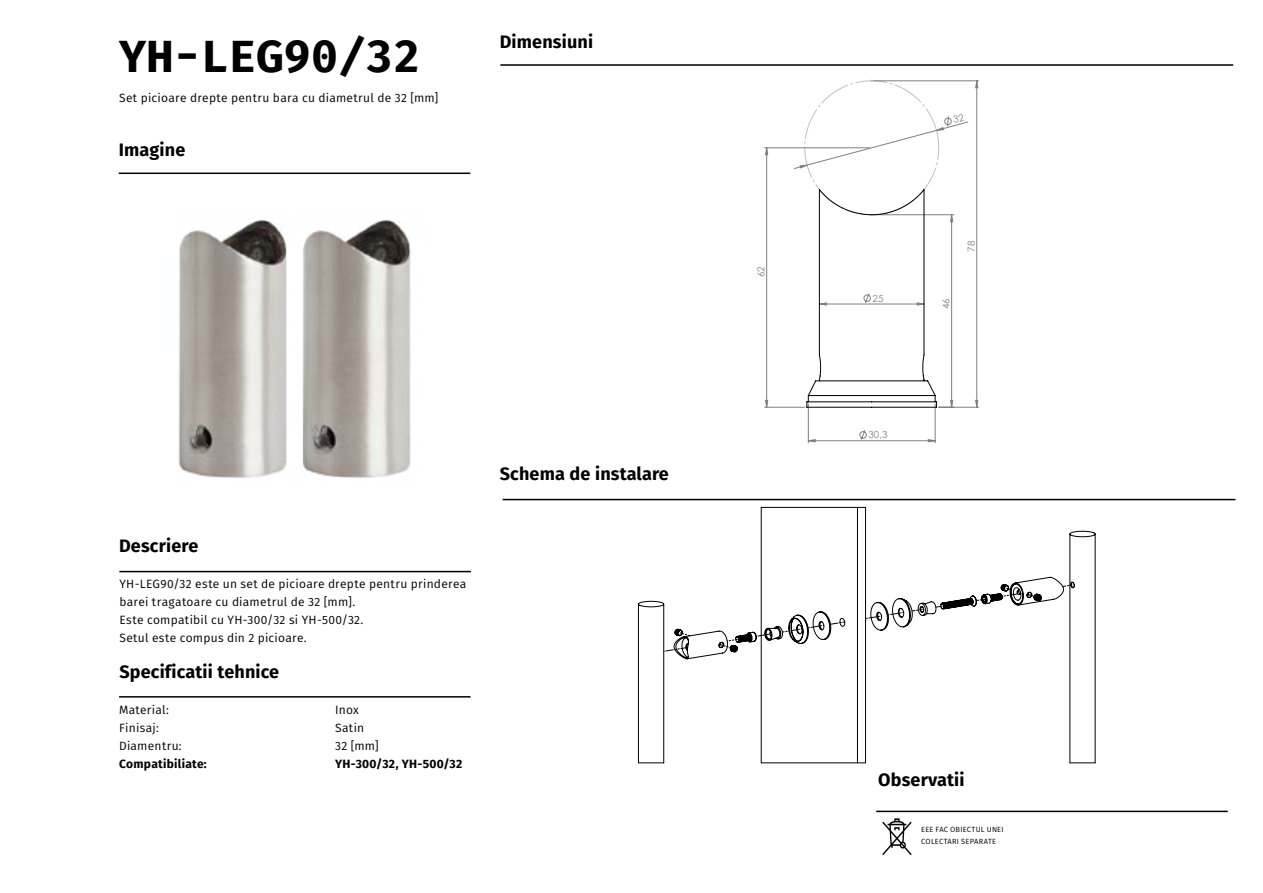
<style>
.page{position:relative;width:1263px;height:893px;background:#fff}
.page>*{position:absolute;margin:0;border:0;box-sizing:border-box;transform-origin:0 0}
.t1{font:700 45px "Fira Mono";letter-spacing:.01em;color:#000}
.t2{font:700 18px "Fira Sans";letter-spacing:.01em;color:#000}
.t3{font:12px/18px "Fira Sans";letter-spacing:.025em;color:#000}
.t4{font:700 12px "Fira Sans";letter-spacing:.025em;color:#000}
.t5{font:9.75px "Century Gothic";color:#808080}
.t6{font:7.5px/12px "Fira Sans";letter-spacing:.03em;color:#000}
</style>
<div class="page">
<hr style="left:119px;top:571px;width:352px;height:1px;background:#000">
<hr style="left:119px;top:696px;width:352px;height:2px;background:#000">
<hr style="left:500px;top:64px;width:733px;height:2px;background:#000">
<hr style="left:503px;top:499px;width:732px;height:1px;background:#000">
<svg style="left:638px;top:763px;width:26px;height:1px"></svg>
<hr style="left:761px;top:763px;width:104px;height:1px;background:#000">
<svg style="left:1070px;top:763px;width:25px;height:1px"></svg>
<svg style="left:638px;top:507px;width:457px;height:256px"></svg>
<svg style="left:1027px;top:594px;width:8px;height:5px"></svg>
<svg style="left:663px;top:647px;width:25px;height:5px"></svg>
<svg style="left:756px;top:634px;width:15px;height:3px"></svg>
<svg style="left:782px;top:629px;width:20px;height:3px"></svg>
<svg style="left:808px;top:625px;width:16px;height:3px"></svg>
<svg style="left:830px;top:622px;width:15px;height:2px"></svg>
<svg style="left:865px;top:616px;width:17px;height:3px"></svg>
<svg style="left:888px;top:612px;width:16px;height:3px"></svg>
<svg style="left:912px;top:609px;width:12px;height:2px"></svg>
<svg style="left:976px;top:599px;width:10px;height:2px"></svg>
<svg style="left:1002px;top:585px;width:19px;height:12px"></svg>
<svg style="left:1062px;top:584px;width:12px;height:3px"></svg>
<svg style="left:678px;top:630px;width:12px;height:6px"></svg>
<svg style="left:719px;top:639px;width:18px;height:11px"></svg>
<img style="left:119px;top:173px;width:351px;height:305px">
<hr style="left:764px;top:148px;width:105px;height:1px;background:#808080">
<hr style="left:764px;top:407px;width:41px;height:1px;background:#808080">
<hr style="left:874px;top:81px;width:105px;height:1px;background:#808080">
<hr style="left:939px;top:407px;width:40px;height:1px;background:#808080">
<hr style="left:935px;top:404px;width:1px;height:39px;background:#808080">
<hr style="left:808px;top:404px;width:1px;height:39px;background:#808080">
<svg style="left:765px;top:81px;width:213px;height:326px"></svg>
<svg style="left:808px;top:430px;width:127px;height:12px"></svg>
<svg style="left:882px;top:818px;width:30px;height:37px"></svg>
<hr style="left:876px;top:811px;width:352px;height:1px;background:#000">
<svg style="left:794px;top:79px;width:174px;height:329px"></svg>
<h1 class="t1" style="left:119px;top:25px;width:303px">YH-LEG90/32</h1>
<p class="t3" style="left:119px;top:88px;width:321px">Set picioare drepte pentru bara cu diametrul de 32 [mm]</p>
<h2 class="t2" style="left:119px;top:134px;width:68px">Imagine</h2>
<h2 class="t2" style="left:500px;top:26px;width:95px">Dimensiuni</h2>
<h2 class="t2" style="left:119px;top:530px;width:81px">Descriere</h2>
<p class="t3" style="left:119px;top:574px;width:348px">YH-LEG90/32 este un set de picioare drepte pentru prinderea barei tragatoare cu diametrul de 32 [mm].<br>Este compatibil cu YH-300/32 si YH-500/32.<br>Setul este compus din 2 picioare.</p>
<h2 class="t2" style="left:119px;top:656px;width:161px">Specificatii tehnice</h2>
<p class="t3" style="left:119px;top:700px;width:51px">Material:</p>
<p class="t3" style="left:335px;top:700px;width:25px">Inox</p>
<p class="t3" style="left:119px;top:718px;width:41px">Finisaj:</p>
<p class="t3" style="left:335px;top:718px;width:31px">Satin</p>
<p class="t3" style="left:119px;top:736px;width:64px">Diamentru:</p>
<p class="t3" style="left:335px;top:736px;width:45px">32 [mm]</p>
<p class="t4" style="left:119px;top:753px;width:89px">Compatibiliate:</p>
<p class="t4" style="left:335px;top:753px;width:129px">YH-300/32, YH-500/32</p>
<h2 class="t2" style="left:500px;top:458px;width:171px">Schema de instalare</h2>
<p class="t5" style="left:754px;top:277px;width:12px;rotate:-90deg">62</p>
<p class="t5" style="left:873px;top:291px;width:12px">25</p>
<p class="t5" style="left:868px;top:428px;width:20px">30,3</p>
<p class="t5" style="left:964px;top:252px;width:12px;rotate:-90deg">78</p>
<p class="t5" style="left:939px;top:309px;width:12px;rotate:-90deg">46</p>
<h2 class="t2" style="left:878px;top:764px;width:88px">Observatii</h2>
<p class="t6" style="left:921px;top:823px;width:84px">EEE FAC OBIECTUL UNEI<br>COLECTARI SEPARATE</p>
</div>
